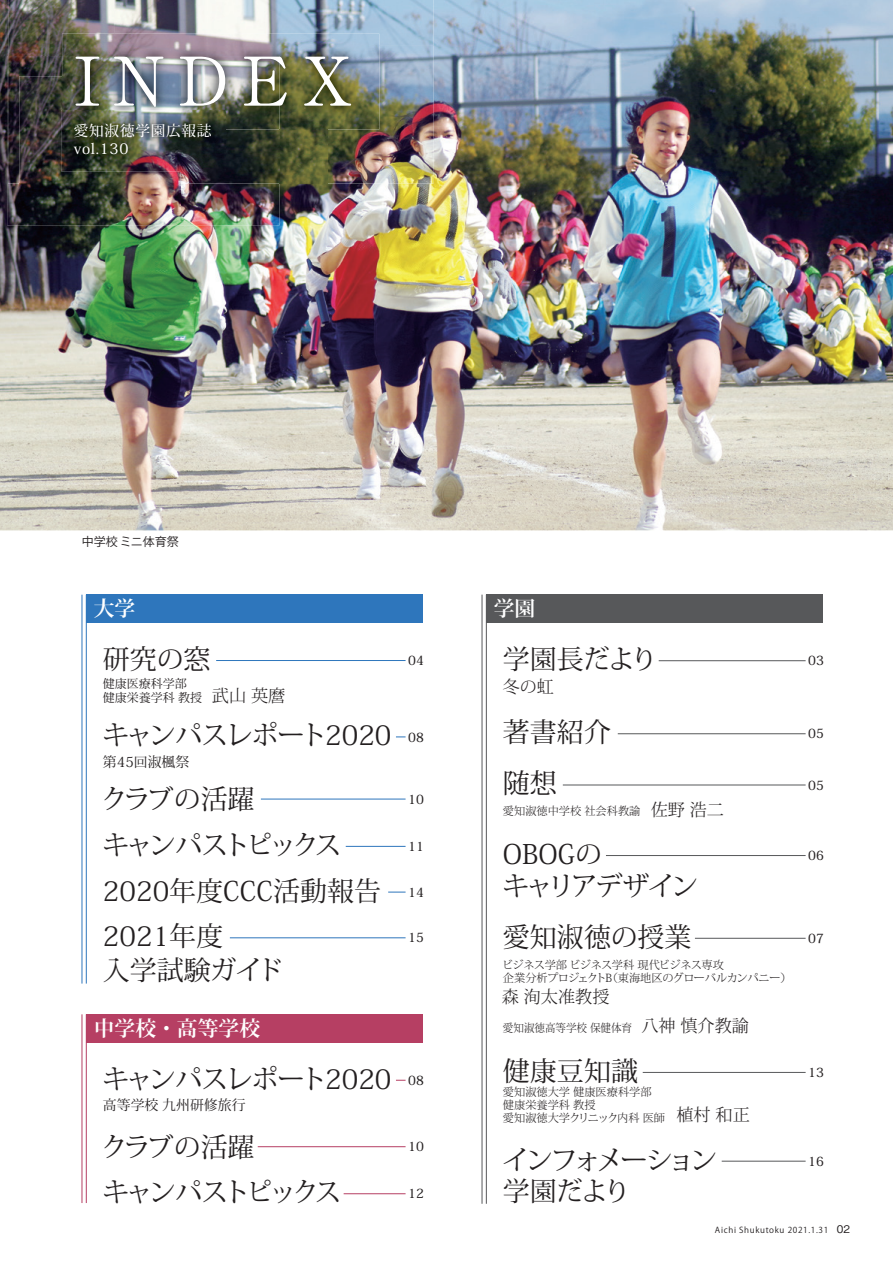
<style>
.page{position:relative;width:893px;height:1263px;background:#fff}
.page>*{position:absolute;margin:0;border:0;box-sizing:border-box;transform-origin:0 0}
.t1{font:700 67.2px "A1 Mincho Std";letter-spacing:.2em;color:#fff}
.t2{font:27px "Koz Min Pro";letter-spacing:-.02em;color:#231f20}
.t3{font:27px "Koz Min Pro";letter-spacing:-.04em;color:#231f20}
.t4{font:27px "Koz Min Pro";color:#231f20}
.t5{font:27px "Koz Min Pro";letter-spacing:-.16em;color:#231f20}
.t6{font:27px/31.5px "Koz Min Pro";letter-spacing:-.105em;color:#231f20}
.t7{font:27px/31.5px "Koz Min Pro";letter-spacing:-.05em;color:#231f20}
.t8{font:700 20.85px "Koz Min Pro";color:#fff}
.t9{font:300 17.1px "Koz Min Pro";color:#231f20}
.t10{font:500 14.7px/18.8px "Koz Min Pro";letter-spacing:.05em;color:#fff}
.t11{font:13.95px "Koz Min Pro";color:#231f20}
.t12{font:500 12.75px "Koz Min Pro";color:#231f20}
.t13{font:12px/13.5px "Koz Min Pro";color:#231f20}
.t14{font:12px "Koz Go Pro";color:#231f20}
.t15{font:300 11.25px/13px "Koz Min Pro";color:#231f20}
.t16{font:300 11.25px/13px "Koz Min Pro";letter-spacing:-.03em;color:#231f20}
.t17{font:300 11.25px "Koz Min Pro";color:#231f20;scale:.94 1}
.t18{font:8.25px "Koz Go Pro";letter-spacing:.08em;color:#231f20}
.s1{font-weight:500;font-size:12.75px}
.s2{font-size:17.1px}
.s3{font-family:"Gothic BBB Pr 6 N";font-weight:500;font-size:10.5px}
</style>
<div class="page">
<img style="left:0;top:0;width:893px;height:530px">
<hr style="left:86px;top:595px;width:1px;height:388px;background:#2e76bc">
<hr style="left:82px;top:595px;width:1px;height:388px;background:#2e76bc">
<hr style="left:216px;top:660px;width:190px;height:1px;background:#2e76bc">
<hr style="left:346px;top:846px;width:60px;height:1px;background:#2e76bc">
<svg style="left:388px;top:892px;width:18px;height:1px"></svg>
<hr style="left:230px;top:937px;width:176px;height:1px;background:#2e76bc">
<hr style="left:261px;top:799px;width:145px;height:1px;background:#2e76bc">
<hr style="left:695px;top:938px;width:111px;height:1px;background:#57585a">
<hr style="left:643px;top:1072px;width:163px;height:1px;background:#57585a">
<hr style="left:618px;top:733px;width:188px;height:1px;background:#57585a">
<hr style="left:606px;top:855px;width:200px;height:1px;background:#57585a">
<hr style="left:722px;top:1161px;width:84px;height:1px;background:#57585a">
<hr style="left:486px;top:595px;width:1px;height:609px;background:#57585a">
<hr style="left:482px;top:595px;width:1px;height:609px;background:#57585a">
<hr style="left:659px;top:660px;width:147px;height:1px;background:#57585a">
<div style="left:86px;top:595px;width:337px;height:28px;background:#2e76bc"></div>
<div style="left:486px;top:595px;width:337px;height:28px;background:#57585a"></div>
<hr style="left:86px;top:1014px;width:1px;height:189px;background:#b63f63">
<hr style="left:82px;top:1014px;width:1px;height:189px;background:#b63f63">
<hr style="left:344px;top:1193px;width:62px;height:1px;background:#b63f63">
<hr style="left:258px;top:1146px;width:148px;height:1px;background:#b63f63">
<div style="left:86px;top:1014px;width:337px;height:28px;background:#b63f63"></div>
<hr style="left:563px;top:785px;width:243px;height:1px;background:#57585a">
<img style="left:8px;top:0;width:106px;height:56px">
<img style="left:114px;top:0;width:320px;height:45px">
<img style="left:328px;top:45px;width:106px;height:138px">
<img style="left:280px;top:129px;width:48px;height:54px">
<img style="left:7px;top:56px;width:273px;height:169px">
<img style="left:19px;top:183px;width:162px;height:29px">
<img style="left:8px;top:56px;width:272px;height:127px">
<img style="left:62px;top:34px;width:317px;height:95px">
<img style="left:62px;top:56px;width:218px;height:73px">
<img style="left:61px;top:76px;width:120px;height:95px">
<img style="left:181px;top:110px;width:44px;height:61px">
<img style="left:62px;top:110px;width:119px;height:19px">
<h1 class="t1" style="left:75px;top:26px;width:279px">INDEX</h1>
<h3 class="t10" style="left:74px;top:120px;width:139px">愛知淑徳学園広報誌vol.130</h3>
<p class="t14" style="left:82px;top:534px;width:98px">中学校 ミニ体育祭</p>
<h3 class="t8" style="left:94px;top:594px;width:43px">大学</h3>
<h3 class="t8" style="left:494px;top:594px;width:43px">学園</h3>
<h2 class="t2" style="left:103px;top:640px;width:109px">研究の窓</h2>
<p class="t12" style="left:408px;top:651px;width:17px">04</p>
<p class="t13" style="left:103px;top:677px;width:101px">健康医療科学部<br>健康栄養学科 教授</p>
<h3 class="t9" style="left:212px;top:684px;width:75px">武山 英麿</h3>
<h2 class="t3" style="left:102px;top:716px;width:323px">キャンパスレポート2020 <span class="s1">08</span></h2>
<p class="t11" style="left:103px;top:752px;width:88px">第45回淑楓祭</p>
<h2 class="t2" style="left:101px;top:780px;width:156px">クラブの活躍</h2>
<p class="t12" style="left:408px;top:790px;width:17px">10</p>
<h2 class="t5" style="left:102px;top:826px;width:241px">キャンパストピックス</h2>
<p class="t12" style="left:408px;top:837px;width:17px">11</p>
<h2 class="t4" style="left:103px;top:872px;width:322px">2020年度CCC活動報告 <span class="s1">14</span></h2>
<h2 class="t2" style="left:103px;top:917px;width:122px">2021年度</h2>
<p class="t12" style="left:408px;top:929px;width:17px">15</p>
<h2 class="t2" style="left:103px;top:951px;width:182px">入学試験ガイド</h2>
<h3 class="t8" style="left:94px;top:1013px;width:168px">中学校・高等学校</h3>
<h2 class="t3" style="left:102px;top:1060px;width:323px">キャンパスレポート2020 <span class="s1">08</span></h2>
<p class="t11" style="left:103px;top:1095px;width:144px">高等学校 九州研修旅行</p>
<h2 class="t2" style="left:101px;top:1128px;width:156px">クラブの活躍</h2>
<p class="t12" style="left:408px;top:1137px;width:17px">10</p>
<h2 class="t5" style="left:102px;top:1173px;width:241px">キャンパストピックス</h2>
<p class="t12" style="left:408px;top:1184px;width:17px">12</p>
<h2 class="t2" style="left:503px;top:640px;width:156px">学園長だより</h2>
<p class="t12" style="left:808px;top:651px;width:17px">03</p>
<h3 class="t9" style="left:503px;top:675px;width:52px">冬の虹</h3>
<h2 class="t2" style="left:503px;top:713px;width:109px">著書紹介</h2>
<p class="t12" style="left:808px;top:725px;width:17px">05</p>
<h2 class="t2" style="left:503px;top:764px;width:55px">随想</h2>
<p class="t12" style="left:808px;top:776px;width:17px">05</p>
<p class="t15" style="left:503px;top:804px;width:222px">愛知淑徳中学校 社会科教諭 <span class="s2">佐野 浩二</span></p>
<h2 class="t7" style="left:502px;top:837px;width:197px">OBOGの<br>キャリアデザイン</h2>
<p class="t12" style="left:808px;top:846px;width:17px">06</p>
<h2 class="t4" style="left:503px;top:918px;width:190px">愛知淑徳の授業</h2>
<p class="t12" style="left:808px;top:929px;width:17px">07</p>
<p class="t16" style="left:502px;top:958px;width:291px">ビジネス学部 ビジネス学科 現代ビジネス専攻<br>企業分析プロジェクトB（東海地区のグローバルカンパニー）</p>
<p class="t17" style="left:503px;top:1020px;width:263px">愛知淑徳高等学校 保健体育 <span class="s2">八神 慎介教諭</span></p>
<h3 class="t9" style="left:502px;top:985px;width:109px">森 洵太准教授</h3>
<h2 class="t2" style="left:503px;top:1052px;width:136px">健康豆知識</h2>
<p class="t12" style="left:808px;top:1063px;width:17px">13</p>
<p class="t15" style="left:503px;top:1085px;width:164px">愛知淑徳大学 健康医療科学部健康栄養学科 教授<br>愛知淑徳大学クリニック内科 医師</p>
<h3 class="t9" style="left:676px;top:1103px;width:75px">植村 和正</h3>
<h2 class="t6" style="left:502px;top:1143px;width:216px">インフォメーション学園だより</h2>
<p class="t12" style="left:808px;top:1152px;width:17px">16</p>
<p class="t18" style="left:715px;top:1225px;width:137px">Aichi Shukutoku 2021.1.31 <span class="s3">02</span></p>
</div>
